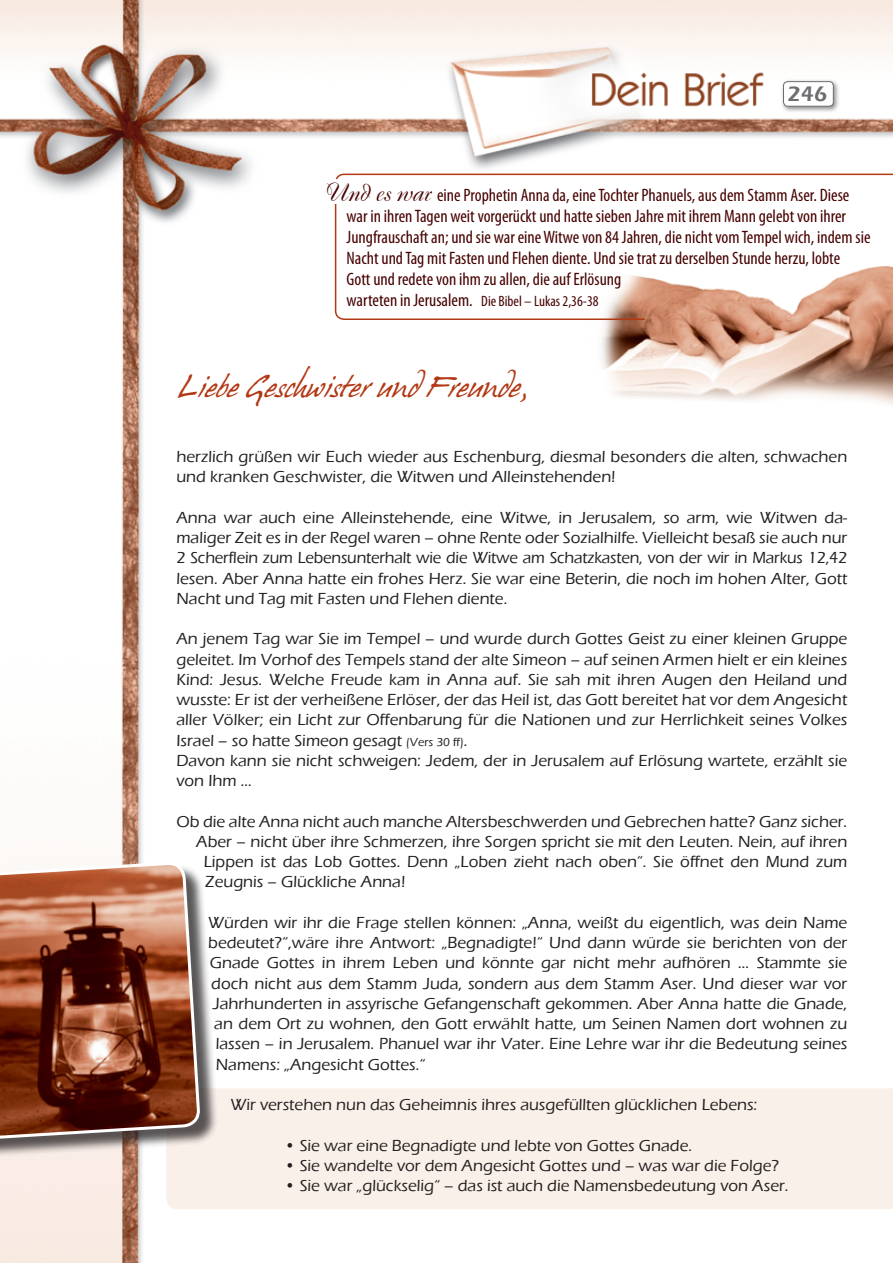
<style>
.page{position:relative;width:893px;height:1263px;background:#fff}
.page>*{position:absolute;margin:0;border:0;box-sizing:border-box;transform-origin:0 0}
.t1{font:27.75px "Hans Hand";color:#b23814}
.t2{font:25.65px "Boulevard";letter-spacing:-.01em;color:#460200}
.t3{font:600 21.6px "Eras ITC";color:#6c6d70}
.t4{font:condensed 18px/21px "Myriad Pro";color:#460200}
.t5{font:500 16.5px/20.2px "Eras ITC";color:#231f20}
.t6{font:condensed 15px "Myriad Pro";color:#460200}
.s1{font-size:18px}
.s2{font-size:12px}
</style>
<div class="page">
<img style="left:0;top:0;width:893px;height:1263px">
<div style="left:780px;top:79px;width:60px;height:34px;background:#231f20;opacity:.5"></div>
<div style="left:783px;top:82px;width:50px;height:24px;background:#fff;border-radius:4px"></div>
<div style="left:783px;top:81px;width:51px;height:26px;border:1px solid #6c6d70;border-radius:4px"></div>
<img style="left:587px;top:321px;width:306px;height:116px">
<svg style="left:334px;top:173px;width:559px;height:148px"></svg>
<div style="left:324px;top:179px;width:31px;height:25px;background:#fff"></div>
<svg style="left:199px;top:1082px;width:694px;height:133px;background:#faf1eb"></svg>
<div style="left:0;top:864px;width:218px;height:294px;background:#231f20;opacity:.75"></div>
<svg style="left:0;top:862px;width:199px;height:360px;background:#a3715f"></svg>
<h3 class="t3" style="left:788px;top:82px;width:41px">246</h3>
<h2 class="t2" style="left:324px;top:176px;width:108px">Und es war</h2>
<p class="t4" style="left:347px;top:185px;width:525px;text-indent:90px">eine Prophetin Anna da, eine Tochter Phanuels, aus dem Stamm Aser. Diese war in ihren Tagen weit vorgerückt und hatte sieben Jahre mit ihrem Mann gelebt von ihrer Jungfrauschaft an; und sie war eine Witwe von 84 Jahren, die nicht vom Tempel wich, indem sie Nacht und Tag mit Fasten und Flehen diente. Und sie trat zu derselben Stunde herzu, lobte<br>Gott und redete von ihm zu allen, die auf Erlösung</p>
<p class="t6" style="left:347px;top:292px;width:253px"><span class="s1">warteten in Jerusalem.</span> Die Bibel – Lukas 2,36-38</p>
<h1 class="t1" style="left:177px;top:371px;width:354px">Liebe Geschwister und Freunde,</h1>
<p class="t5" style="left:176px;top:447px;width:672px">herzlich grüßen wir Euch wieder aus Eschenburg, diesmal besonders die alten, schwachen und kranken Geschwister, die Witwen und Alleinstehenden!</p>
<p class="t5" style="left:176px;top:507px;width:672px;text-align:justify">Anna war auch eine Alleinstehende, eine Witwe, in Jerusalem, so arm, wie Witwen da&shy;maliger Zeit es in der Regel waren – ohne Rente oder Sozialhilfe. Vielleicht besaß sie auch nur 2 Scherflein zum Lebensunterhalt wie die Witwe am Schatzkasten, von der wir in Markus 12,42 lesen. Aber Anna hatte ein frohes Herz. Sie war eine Beterin, die noch im hohen Alter, Gott Nacht und Tag mit Fasten und Flehen diente.</p>
<p class="t5" style="left:176px;top:629px;width:672px">An jenem Tag war Sie im Tempel – und wurde durch Gottes Geist zu einer kleinen Gruppe geleitet. Im Vorhof des Tempels stand der alte Simeon – auf seinen Armen hielt er ein kleines Kind: Jesus. Welche Freude kam in Anna auf. Sie sah mit ihren Augen den Heiland und wusste: Er ist der verheißene Erlöser, der das Heil ist, das Gott bereitet hat vor dem Angesicht aller Völker; ein Licht zur Offenbarung für die Nationen und zur Herrlichkeit seines Volkes Israel – so hatte Simeon gesagt <span class="s2">(Vers 30 ff)</span>.<br>Davon kann sie nicht schweigen: Jedem, der in Jerusalem auf Erlösung wartete, erzählt sie von Ihm ...</p>
<p class="t5" style="left:176px;top:811px;width:672px">Ob die alte Anna nicht auch manche Altersbeschwerden und Gebrechen hatte? Ganz sicher.</p>
<p class="t5" style="left:196px;top:831px;width:653px">Aber – nicht über ihre Schmerzen, ihre Sorgen spricht sie mit den Leuten. Nein, auf ihren</p>
<p class="t5" style="left:204px;top:852px;width:645px">Lippen ist das Lob Gottes. Denn „Loben zieht nach oben“. Sie öffnet den Mund zum</p>
<p class="t5" style="left:205px;top:872px;width:202px">Zeugnis – Glückliche Anna!</p>
<p class="t5" style="left:208px;top:912px;width:641px">Würden wir ihr die Frage stellen können: „Anna, weißt du eigentlich, was dein Name</p>
<p class="t5" style="left:208px;top:933px;width:640px">bedeutet?“,wäre ihre Antwort: „Begnadigte!“ Und dann würde sie berichten von der</p>
<p class="t5" style="left:210px;top:953px;width:639px">Gnade Gottes in ihrem Leben und könnte gar nicht mehr aufhören ... Stammte sie</p>
<p class="t5" style="left:211px;top:973px;width:637px">doch nicht aus dem Stamm Juda, sondern aus dem Stamm Aser. Und dieser war vor</p>
<p class="t5" style="left:213px;top:993px;width:636px">Jahrhunderten in assyrische Gefangenschaft gekommen. Aber Anna hatte die Gnade,</p>
<p class="t5" style="left:214px;top:1014px;width:634px">an dem Ort zu wohnen, den Gott erwählt hatte, um Seinen Namen dort wohnen zu</p>
<p class="t5" style="left:216px;top:1034px;width:633px">lassen – in Jerusalem. Phanuel war ihr Vater. Eine Lehre war ihr die Bedeutung seines</p>
<p class="t5" style="left:216px;top:1054px;width:211px">Namens: „Angesicht Gottes.“</p>
<p class="t5" style="left:230px;top:1095px;width:528px">Wir verstehen nun das Geheimnis ihres ausgefüllten glücklichen Lebens:</p>
<p class="t5" style="left:284px;top:1135px;width:409px">• Sie war eine Begnadigte und lebte von Gottes Gnade.</p>
<p class="t5" style="left:284px;top:1155px;width:496px">• Sie wandelte vor dem Angesicht Gottes und – was war die Folge?</p>
<p class="t5" style="left:284px;top:1176px;width:506px">• Sie war „glückselig“ – das ist auch die Namensbedeutung von Aser.</p>
</div>
